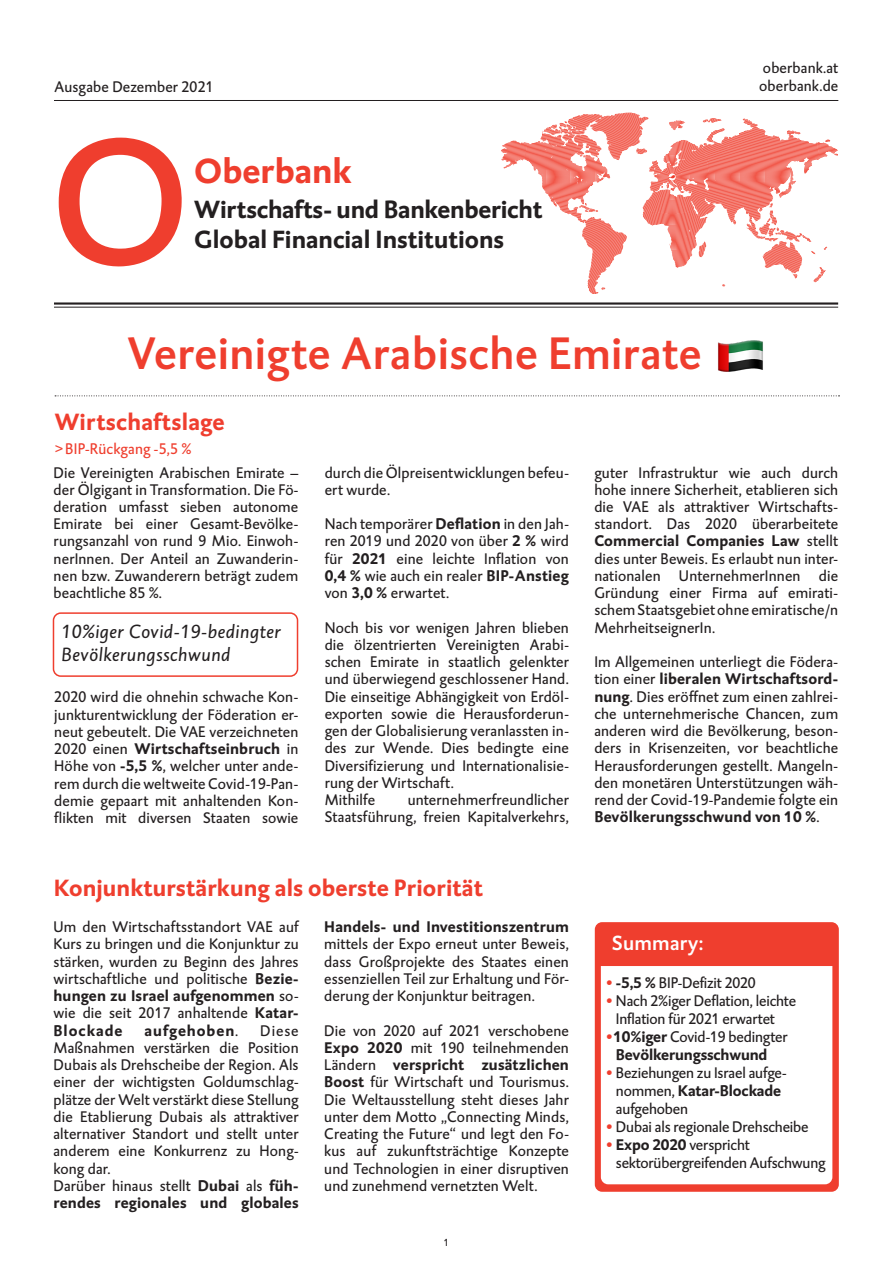
<style>
.page{position:relative;width:893px;height:1263px;background:#fff}
.page>*{position:absolute;margin:0;border:0;box-sizing:border-box;transform-origin:0 0}
.t1{font:46.5px "DTL Caspari T Medium";letter-spacing:.01em;color:#ef3e2e}
.t2{font:700 35.55px "DTL Caspari T";color:#ef3e2e}
.t3{font:700 25.35px/30.5px "DTL Caspari T";color:#231f20}
.t4{font:700 24px "DTL Caspari T";letter-spacing:.005em;color:#ef3e2e}
.t5{font:21px "DTL Caspari T Medium";letter-spacing:.01em;color:#fff}
.t6{font:italic 19.5px/22.5px "DTL Caspari T";letter-spacing:.025em;color:#231f20}
.t7{font:15.75px/17.2px "DTL Caspari T";letter-spacing:.01em;color:#231f20;text-align:justify}
.t8{font:15.75px/18px "DTL Caspari T";letter-spacing:-.01em;color:#231f20}
.t9{font:700 15.75px/18px "DTL Caspari T";letter-spacing:-.01em;color:#231f20}
.t10{font:700 15.75px "DTL Caspari T";letter-spacing:.01em;color:#231f20}
.t11{font:15.75px "DTL Caspari T";letter-spacing:.01em;color:#ef3e2e}
.t12{font:700 15.75px "DTL Caspari T";letter-spacing:.06em;color:#231f20}
.t13{font:10.5px "DTL Caspari T";color:#231f20}
.s1{font-weight:700}
.s2{font-weight:400}
.s3{color:#ef3e2e}
.s4{font-weight:400;color:#ef3e2e}
</style>
<div class="page">
<hr style="left:54px;top:100px;width:784px;height:1px;background:#231f20">
<svg style="left:59px;top:137px;width:123px;height:130px"></svg>
<hr style="left:54px;top:307px;width:784px;height:1px;background:#231f20">
<hr style="left:54px;top:302px;width:784px;height:3px;background:#231f20">
<svg style="left:55px;top:395px;width:784px;height:1px"></svg>
<div style="left:53px;top:612px;width:245px;height:65px;border:2px solid #ef3e2e;border-radius:7px"></div>
<svg style="left:493px;top:124px;width:346px;height:181px"></svg>
<svg style="left:554px;top:112px;width:236px;height:183px"></svg>
<div style="left:595px;top:922px;width:244px;height:270px;background:#ef3e2e;border-radius:7px"></div>
<div style="left:601px;top:966px;width:231px;height:218px;background:#fff"></div>
<p class="t7" style="left:55px;top:78px;width:160px">Ausgabe Dezember 2021</p>
<h2 class="t2" style="left:194px;top:147px;width:159px">Oberbank</h2>
<h3 class="t3" style="left:194px;top:193px;width:350px">Wirtschafts- und Bankenbericht<br>Global Financial Institutions</h3>
<h1 class="t1" style="left:128px;top:324px;width:575px">Vereinigte Arabische Emirate</h1>
<h3 class="t4" style="left:55px;top:405px;width:172px">Wirtschaftslage</h3>
<p class="t11" style="left:55px;top:439px;width:138px">&gt;BIP-Rückgang -5,5 %</p>
<p class="t7" style="left:759px;top:59px;width:81px;line-height:18px">oberbank.at oberbank.de</p>
<p class="t7" style="left:54px;top:464px;width:246px">Die Vereinigten Arabischen Emirate – der Ölgigant in Transformation. Die Fö&shy;deration umfasst sieben autonome Emirate bei einer Gesamt-Bevölke&shy;rungsanzahl von rund 9 Mio. Einwoh&shy;nerInnen. Der Anteil an Zuwanderin&shy;nen bzw. Zuwanderern beträgt zudem beachtliche 85 %.</p>
<p class="t6" style="left:61px;top:620px;width:221px">10%iger Covid-19-bedingter<br>Bevölkerungsschwund</p>
<p class="t7" style="left:54px;top:688px;width:246px">2020 wird die ohnehin schwache Kon&shy;junkturentwicklung der Föderation er&shy;neut gebeutelt. Die VAE verzeichneten 2020 einen <span class="s1">Wirtschaftseinbruch</span> in Höhe von <span class="s1">-5,5 %</span>, welcher unter ande&shy;rem durch die weltweite Covid-19-Pan&shy;demie gepaart mit anhaltenden Kon&shy;flikten mit diversen Staaten sowie</p>
<p class="t7" style="left:325px;top:464px;width:246px">durch die Ölpreisentwicklungen befeu&shy;ert wurde.</p>
<p class="t7" style="left:325px;top:515px;width:246px">Nach temporärer <span class="s1">Deflation</span> in den Jah&shy;ren 2019 und 2020 von über <span class="s1">2 %</span> wird für <span class="s1">2021</span> eine leichte Inflation von <span class="s1">0,4 %</span> wie auch ein realer <span class="s1">BIP-Anstieg </span>von <span class="s1">3,0 %</span> erwartet.</p>
<p class="t7" style="left:325px;top:619px;width:246px;text-align:left">Noch bis vor wenigen Jahren blieben die ölzentrierten Vereinigten Arabi&shy;schen Emirate in staatlich gelenkter und überwiegend geschlossener Hand.<br>Die einseitige Abhängigkeit von Erdöl&shy;exporten sowie die Herausforderun&shy;gen der Globalisierung veranlassten in&shy;des zur Wende. Dies bedingte eine Diversifizierung und Internationalisie&shy;rung der Wirtschaft.<br>Mithilfe</p>
<p class="t7" style="left:325px;top:791px;width:246px;text-align:right">unternehmerfreundlicher<br>Staatsführung, freien Kapitalverkehrs,</p>
<h3 class="t4" style="left:54px;top:872px;width:431px">Konjunkturstärkung als oberste Priorität</h3>
<p class="t7" style="left:53px;top:918px;width:247px">Um den Wirtschaftsstandort VAE auf Kurs zu bringen und die Konjunktur zu stärken, wurden zu Beginn des Jahres wirtschaftliche und politische <span class="s1">Bezie&shy;hungen zu Israel aufgenommen</span> so&shy;wie die seit 2017 anhaltende <span class="s1">Katar-Blockade</span></p>
<p class="t12" style="left:144px;top:1020px;width:95px">aufgehoben<span class="s2">.</span></p>
<p class="t7" style="left:53px;top:1022px;width:247px;text-align:left;text-indent:207px">Diese<br>Maßnahmen verstärken die Position<br>Dubais als Drehscheibe der Region. Als einer der wichtigsten Goldumschlag&shy;plätze der Welt verstärkt diese Stellung die Etablierung Dubais als attraktiver alternativer Standort und stellt unter anderem eine Konkurrenz zu Hong&shy;kong dar.<br>Darüber hinaus stellt <span class="s1">Dubai</span> als <span class="s1">füh&shy;rendes regionales und globales</span></p>
<p class="t10" style="left:324px;top:916px;width:246px">Handels- und Investitionszentrum</p>
<p class="t7" style="left:324px;top:936px;width:246px">mittels der Expo erneut unter Beweis, dass Großprojekte des Staates einen essenziellen Teil zur Erhaltung und För&shy;derung der Konjunktur beitragen.</p>
<p class="t7" style="left:324px;top:1022px;width:246px">Die von 2020 auf 2021 verschobene <span class="s1">Expo 2020</span> mit 190 teilnehmenden Ländern <span class="s1">verspricht zusätzlichen Boost</span> für Wirtschaft und Tourismus.<br>Die Weltausstellung steht dieses Jahr unter dem Motto „Connecting Minds, Creating the Future“ und legt den Fo&shy;kus auf zukunftsträchtige Konzepte und Technologien in einer disruptiven und zunehmend vernetzten Welt.</p>
<p class="t13" style="left:444px;top:1236px;width:7px">1</p>
<p class="t7" style="left:594px;top:464px;width:245px">guter Infrastruktur wie auch durch hohe innere Sicherheit, etablieren sich die VAE als attraktiver Wirtschafts&shy;standort. Das 2020 überarbeitete <span class="s1">Commercial Companies Law</span> stellt dies unter Beweis. Es erlaubt nun inter&shy;nationalen UnternehmerInnen die Gründung einer Firma auf emirati&shy;schem Staatsgebiet ohne emiratische/n MehrheitseignerIn.</p>
<p class="t7" style="left:594px;top:653px;width:245px">Im Allgemeinen unterliegt die Födera&shy;tion einer <span class="s1">liberalen Wirtschaftsord&shy;nung</span>. Dies eröffnet zum einen zahlrei&shy;che unternehmerische Chancen, zum anderen wird die Bevölkerung, beson&shy;ders in Krisenzeiten, vor beachtliche Herausforderungen gestellt. Mangeln&shy;den monetären Unterstützungen wäh&shy;rend der Covid-19-Pandemie folgte ein <span class="s1">Bevölkerungsschwund von 10 %</span>.</p>
<h3 class="t5" style="left:612px;top:930px;width:93px">Summary:</h3>
<p class="t8" style="left:605px;top:974px;width:152px"><span class="s3">•</span> <span class="s1">-5,5 %</span> BIP-Defizit 2020</p>
<p class="t8" style="left:616px;top:992px;width:182px;text-indent:-11px"><span class="s3">•</span> Nach 2%iger Deflation, leichte<br>Inflation für 2021 erwartet</p>
<p class="t9" style="left:616px;top:1027px;width:173px;text-indent:-11px"><span class="s4">•</span>10%iger <span class="s2">Covid-19 bedingter<br></span>Bevölkerungsschwund</p>
<p class="t8" style="left:616px;top:1064px;width:172px;text-indent:-11px"><span class="s3">•</span> Beziehungen zu Israel aufge&shy;nommen, <span class="s1">Katar-Blockade </span>aufgehoben</p>
<p class="t8" style="left:605px;top:1118px;width:205px"><span class="s3">•</span> Dubai als regionale Drehscheibe</p>
<p class="t8" style="left:616px;top:1136px;width:211px;text-indent:-11px"><span class="s3">•</span> <span class="s1">Expo 2020</span> verspricht sektorübergreifenden Aufschwung</p>
</div>
